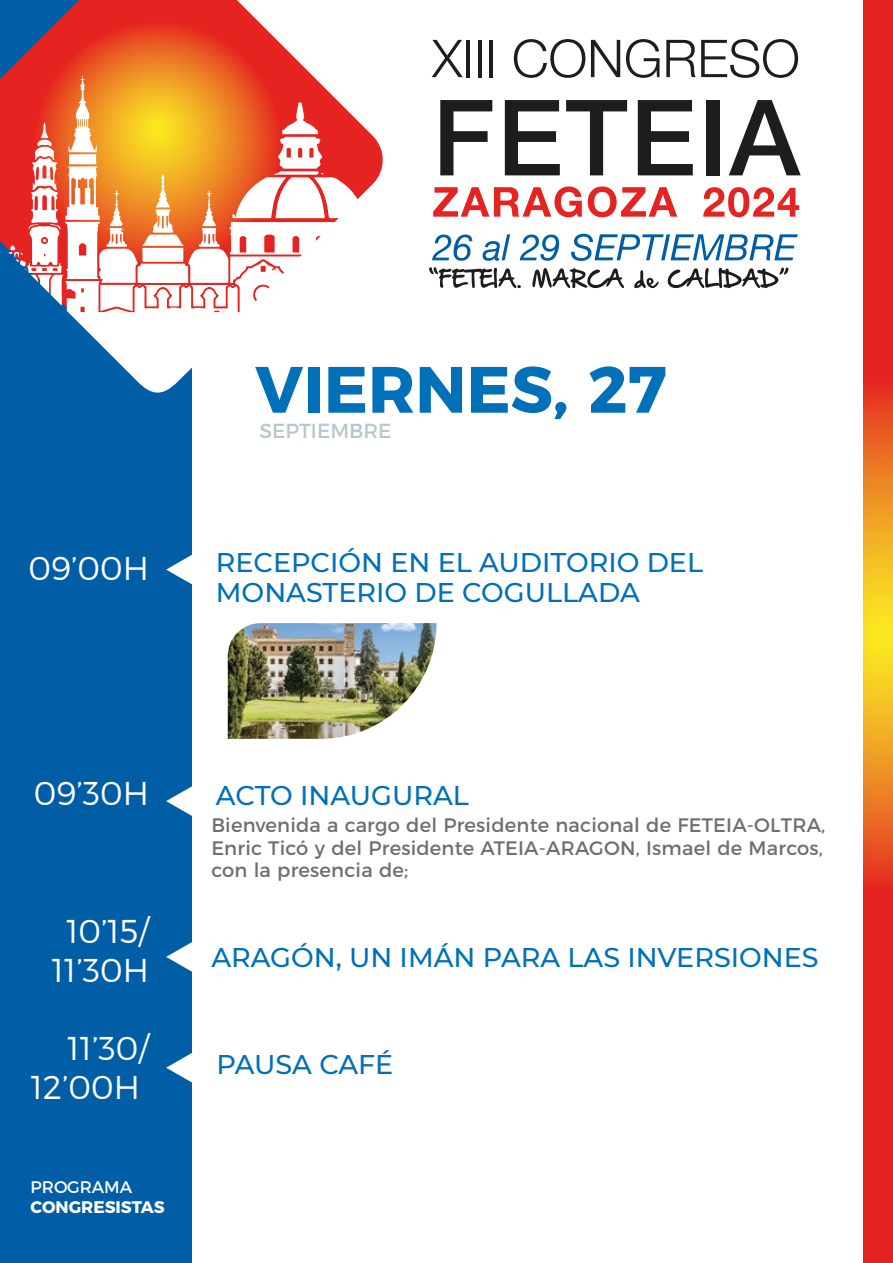
<style>
.page{position:relative;width:893px;height:1263px;background:#fff}
.page>*{position:absolute;margin:0;border:0;box-sizing:border-box;transform-origin:0 0}
.t1{font:700 65.25px "Montserrat";color:#0070b9}
.t2{font:300 33px/39.6px "Montserrat";color:#fff;text-align:center}
.t3{font:500 27px/30px "Montserrat";color:#0070b9}
.t4{font:20.4px "Montserrat";color:#b8c6ce}
.t5{font:19.5px/22.5px "Montserrat";letter-spacing:.01em;color:#706f6f}
.t6{font:700 16.8px "Montserrat";color:#fff}
.t7{font:16.8px "Montserrat";color:#fff}
</style>
<div class="page">
<div style="left:0;top:0;width:192px;height:1263px;background:#005ea6"></div>
<img style="left:228px;top:623px;width:209px;height:116px">
<svg style="left:432px;top:40px;width:31px;height:37px"></svg>
<hr style="left:466px;top:40px;width:4px;height:37px;background:#1d1d1b">
<hr style="left:478px;top:40px;width:3px;height:37px;background:#1d1d1b">
<hr style="left:489px;top:40px;width:4px;height:37px;background:#1d1d1b">
<svg style="left:514px;top:39px;width:71px;height:39px"></svg>
<svg style="left:591px;top:40px;width:29px;height:37px"></svg>
<svg style="left:626px;top:39px;width:33px;height:39px"></svg>
<svg style="left:666px;top:39px;width:132px;height:39px"></svg>
<svg style="left:440px;top:100px;width:52px;height:75px"></svg>
<svg style="left:505px;top:100px;width:55px;height:75px"></svg>
<svg style="left:566px;top:100px;width:61px;height:75px"></svg>
<svg style="left:638px;top:100px;width:55px;height:75px"></svg>
<div style="left:706px;top:100px;width:13px;height:75px;background:#1d1d1b"></div>
<svg style="left:729px;top:100px;width:72px;height:75px"></svg>
<svg style="left:433px;top:186px;width:149px;height:31px"></svg>
<svg style="left:588px;top:186px;width:89px;height:31px"></svg>
<svg style="left:703px;top:187px;width:96px;height:30px"></svg>
<svg style="left:432px;top:235px;width:40px;height:26px"></svg>
<svg style="left:483px;top:234px;width:27px;height:27px"></svg>
<svg style="left:520px;top:235px;width:39px;height:26px"></svg>
<svg style="left:571px;top:234px;width:227px;height:27px"></svg>
<svg style="left:429px;top:267px;width:92px;height:21px"></svg>
<svg style="left:532px;top:268px;width:92px;height:20px"></svg>
<svg style="left:634px;top:270px;width:25px;height:18px"></svg>
<svg style="left:668px;top:268px;width:120px;height:20px"></svg>
<svg style="left:166px;top:786px;width:26px;height:30px"></svg>
<svg style="left:166px;top:554px;width:26px;height:31px"></svg>
<svg style="left:166px;top:942px;width:26px;height:30px"></svg>
<svg style="left:166px;top:1053px;width:26px;height:30px"></svg>
<svg style="left:863px;top:0;width:30px;height:1263px;background:#e95021"></svg>
<svg style="left:0;top:0;width:383px;height:253px"></svg>
<svg style="left:9px;top:76px;width:348px;height:317px"></svg>
<h2 class="t2" style="left:29px;top:548px;width:122px">09’00H</h2>
<h1 class="t1" style="left:255px;top:336px;width:413px">VIERNES, 27</h1>
<p class="t4" style="left:259px;top:415px;width:134px">SEPTIEMBRE</p>
<h3 class="t3" style="left:216px;top:547px;width:489px">RECEPCIÓN EN EL AUDITORIO DEL<br>MONASTERIO DE COGULLADA</h3>
<h2 class="t2" style="left:34px;top:773px;width:117px">09’30H</h2>
<h2 class="t2" style="left:52px;top:911px;width:99px">10’15/<br>11’30H</h2>
<h2 class="t2" style="left:31px;top:1028px;width:120px;text-align:right">11’30/<br>12’00H</h2>
<p class="t7" style="left:31px;top:1173px;width:103px">PROGRAMA</p>
<p class="t6" style="left:31px;top:1193px;width:135px">CONGRESISTAS</p>
<h3 class="t3" style="left:216px;top:779px;width:254px">ACTO INAUGURAL</h3>
<p class="t5" style="left:211px;top:812px;width:616px">Bienvenida a cargo del Presidente nacional de FETEIA-OLTRA,<br>Enric Ticó y del Presidente ATEIA-ARAGON, Ismael de Marcos, con la presencia de;</p>
<h3 class="t3" style="left:211px;top:941px;width:609px">ARAGÓN, UN IMÁN PARA LAS INVERSIONES</h3>
<h3 class="t3" style="left:217px;top:1048px;width:178px">PAUSA CAFÉ</h3>
</div>
